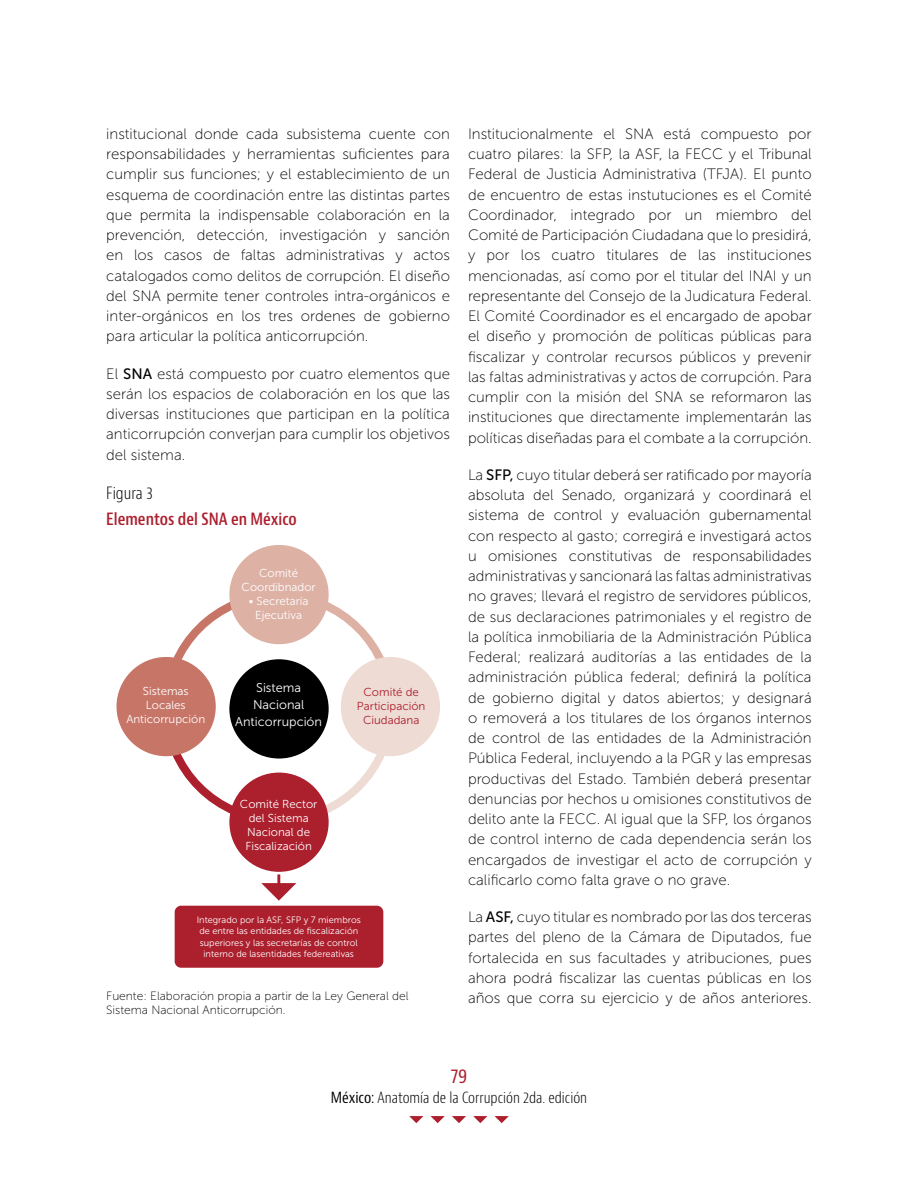
<style>
.page{position:relative;width:918px;height:1188px;background:#fff}
.page>*{position:absolute;margin:0;border:0;box-sizing:border-box;transform-origin:0 0}
.t1{font:condensed 19.5px "Bernino Sans";color:#ac1f2d}
.t2{font:600 condensed 16.5px "Bernino Sans";color:#ac1f2d}
.t3{font:300 condensed 16.5px "Bernino Sans";color:#000}
.t4{font:15px/20.2px "Museo Sans 100";color:#000;text-align:justify}
.t5{font:300 condensed 15px "Bernino Sans";color:#000}
.t6{font:12.75px/17.4px "Museo Sans 300";color:#fff;text-align:center}
.t7{font:12px/13.5px "Museo Sans 100";color:#000}
.t8{font:11.55px/13.8px "Museo Sans 300";color:#fff;text-align:center}
.t9{font:11.55px/13.8px "Museo Sans 300";color:#ac1f2d;text-align:center}
.t10{font:9.3px/11.6px "Museo Sans 300";color:#fff;text-align:center}
.s1{font-family:"Museo Sans 500"}
.s2{font-weight:400}
</style>
<div class="page">
<svg style="left:409px;top:1116px;width:14px;height:7px"></svg>
<svg style="left:431px;top:1116px;width:14px;height:7px"></svg>
<svg style="left:452px;top:1116px;width:14px;height:7px"></svg>
<svg style="left:473px;top:1116px;width:14px;height:7px"></svg>
<svg style="left:495px;top:1116px;width:14px;height:7px"></svg>
<svg style="left:158px;top:587px;width:241px;height:229px"></svg>
<div style="left:229px;top:659px;width:100px;height:100px;background:#000;border-radius:50%"></div>
<div style="left:229px;top:545px;width:100px;height:99px;background:#deb1a5;border-radius:50%"></div>
<div style="left:229px;top:773px;width:100px;height:99px;background:#ac1f2d;border-radius:50%"></div>
<div style="left:117px;top:657px;width:99px;height:99px;background:#c77567;border-radius:50%"></div>
<div style="left:341px;top:657px;width:99px;height:99px;background:#eedbd4;border-radius:50%"></div>
<div style="left:175px;top:906px;width:208px;height:62px;background:#ac1f2d;border-radius:6px"></div>
<svg style="left:261px;top:874px;width:35px;height:27px"></svg>
<p class="t4" style="left:106px;top:124px;width:345px">institucional donde cada subsistema cuente con responsabilidades y herramientas suficientes para cumplir sus funciones; y el establecimiento de un esquema de coordinación entre las distintas partes que permita la indispensable colaboración en la prevención, detección, investigación y sanción en los casos de faltas administrativas y actos catalogados como delitos de corrupción. El diseño del SNA permite tener controles intra-orgánicos e inter-orgánicos en los tres ordenes de gobierno para articular la política anticorrupción.</p>
<p class="t4" style="left:106px;top:363px;width:345px">El <span class="s1">SNA</span> está compuesto por cuatro elementos que serán los espacios de colaboración en los que las diversas instituciones que participan en la política anticorrupción converjan para cumplir los objetivos del sistema.</p>
<p class="t3" style="left:106px;top:483px;width:48px">Figura 3</p>
<p class="t2" style="left:106px;top:509px;width:192px">Elementos del SNA en México</p>
<p class="t8" style="left:242px;top:567px;width:76px">Comité<br>Coordibnador</p>
<p class="t8" style="left:249px;top:594px;width:61px">• Secretaría<br>Ejecutiva</p>
<p class="t6" style="left:235px;top:679px;width:88px">Sistema<br>Nacional<br>Anticorrupción</p>
<p class="t8" style="left:126px;top:684px;width:80px">Sistemas<br>Locales<br>Anticorrupción</p>
<p class="t9" style="left:357px;top:685px;width:70px">Comité de<br>Participación<br>Ciudadana</p>
<p class="t8" style="left:240px;top:798px;width:79px">Comité Rector del Sistema<br>Nacional de<br>Fiscalización</p>
<p class="t10" style="left:197px;top:914px;width:166px">Integrado por la ASF, SFP y 7 miembros de entre las entidades de fiscalización superiores y las secretarías de control interno de lasentidades federeativas</p>
<p class="t7" style="left:106px;top:990px;width:304px">Fuente: Elaboración propia a partir de la Ley General del<br>Sistema Nacional Anticorrupción.</p>
<p class="t4" style="left:468px;top:124px;width:345px">Institucionalmente el SNA está compuesto por cuatro pilares: la SFP, la ASF, la FECC y el Tribunal Federal de Justicia Administrativa (TFJA). El punto de encuentro de estas instutuciones es el Comité Coordinador, integrado por un miembro del Comité de Participación Ciudadana que lo presidirá, y por los cuatro titulares de las instituciones mencionadas, así como por el titular del INAI y un representante del Consejo de la Judicatura Federal.<br>El Comité Coordinador es el encargado de apobar el diseño y promoción de políticas públicas para fiscalizar y controlar recursos públicos y prevenir las faltas administrativas y actos de corrupción. Para cumplir con la misión del SNA se reformaron las instituciones que directamente implementarán las políticas diseñadas para el combate a la corrupción.</p>
<p class="t4" style="left:468px;top:465px;width:345px">La <span class="s1">SFP,</span> cuyo titular deberá ser ratificado por mayoría absoluta del Senado, organizará y coordinará el sistema de control y evaluación gubernamental con respecto al gasto; corregirá e investigará actos u omisiones constitutivas de responsabilidades administrativas y sancionará las faltas administrativas no graves; llevará el registro de servidores públicos, de sus declaraciones patrimoniales y el registro de la política inmobiliaria de la Administración Pública Federal; realizará auditorías a las entidades de la administración pública federal; definirá la política de gobierno digital y datos abiertos; y designará o removerá a los titulares de los órganos internos de control de las entidades de la Administración Pública Federal, incluyendo a la PGR y las empresas productivas del Estado. También deberá presentar denuncias por hechos u omisiones constitutivos de delito ante la FECC. Al igual que la SFP, los órganos de control interno de cada dependencia serán los encargados de investigar el acto de corrupción y calificarlo como falta grave o no grave.</p>
<p class="t4" style="left:468px;top:907px;width:345px">La <span class="s1">ASF,</span> cuyo titular es nombrado por las dos terceras partes del pleno de la Cámara de Diputados, fue fortalecida en sus facultades y atribuciones, pues ahora podrá fiscalizar las cuentas públicas en los años que corra su ejercicio y de años anteriores.</p>
<h1 class="t1" style="left:451px;top:1064px;width:18px">79</h1>
<p class="t5" style="left:331px;top:1089px;width:258px"><span class="s2">México:</span> Anatomía de la Corrupción 2da. edición</p>
</div>
